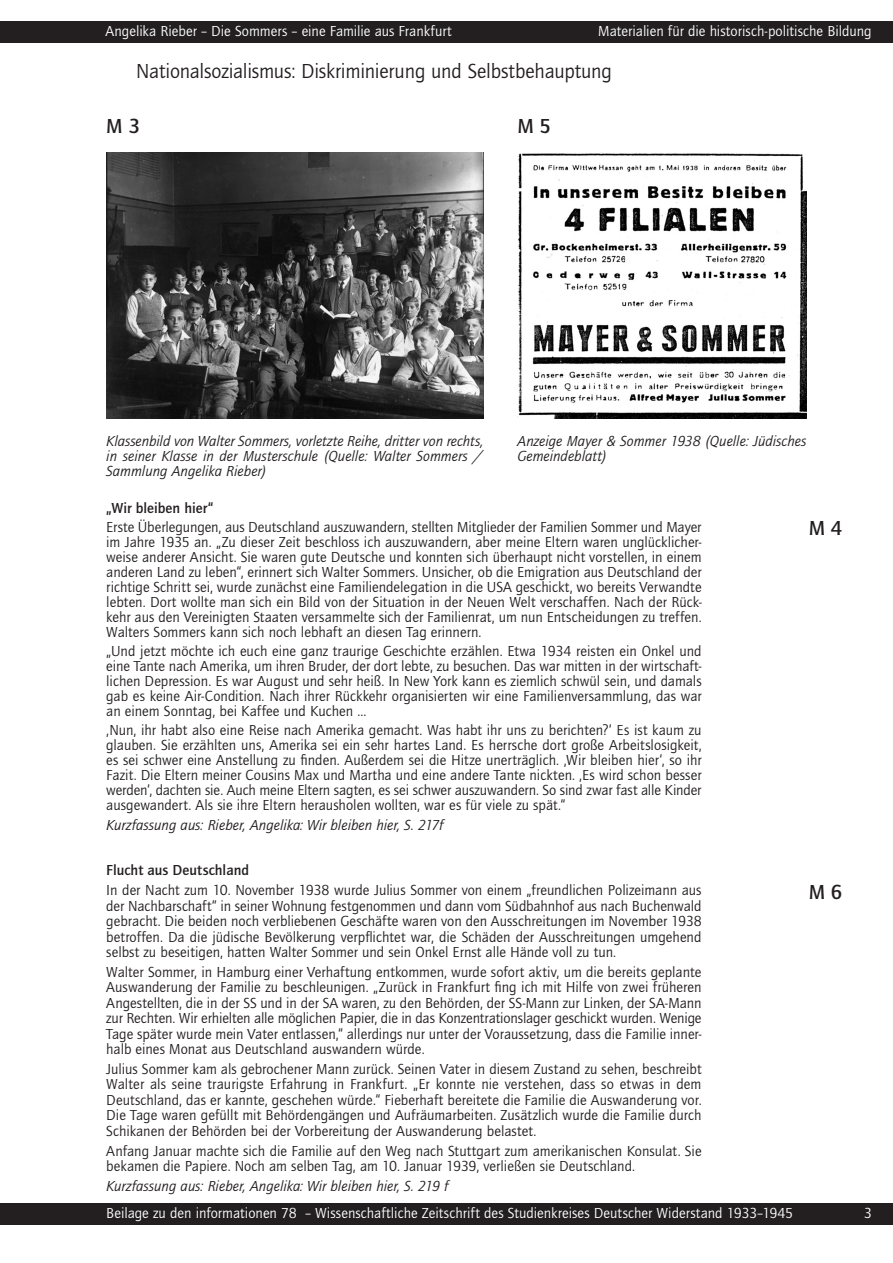
<style>
.page{position:relative;width:893px;height:1263px;background:#fff}
.page>*{position:absolute;margin:0;border:0;box-sizing:border-box;transform-origin:0 0}
.t1{font:21px "Quay Sans ITC Std";letter-spacing:-.01em;color:#231f20}
.t2{font:500 21px "Quay Sans ITC Std";color:#231f20}
.t3{font:15px/15px "Quay Sans ITC Std";color:#231f20;text-align:justify}
.t4{font:italic 15px/15px "Quay Sans ITC Std";color:#231f20}
.t5{font:15px "Quay Sans ITC Std";color:#fff}
.t6{font:500 15px "Quay Sans ITC Std";letter-spacing:.005em;color:#231f20}
</style>
<div class="page">
<div style="left:0;top:21px;width:893px;height:22px;background:#231f20"></div>
<div style="left:0;top:1203px;width:893px;height:22px;background:#231f20"></div>
<img style="left:106px;top:152px;width:377px;height:267px">
<img style="left:517px;top:152px;width:290px;height:266px">
<p class="t5" style="left:105px;top:25px;width:348px">Angelika Rieber – Die Sommers – eine Familie aus Frankfurt</p>
<p class="t5" style="left:598px;top:25px;width:275px">Materialien für die historisch-politische Bildung</p>
<h1 class="t1" style="left:136px;top:63px;width:477px">Nationalsozialismus: Diskriminierung und Selbstbehauptung</h1>
<h1 class="t2" style="left:106px;top:118px;width:35px">M 3</h1>
<h1 class="t2" style="left:517px;top:118px;width:35px">M 5</h1>
<p class="t4" style="left:106px;top:435px;width:379px;text-align:justify">Klassenbild von Walter Sommers, vorletzte Reihe, dritter von rechts, in seiner Klasse in der Musterschule (Quelle: Walter Sommers / Sammlung Angelika Rieber)</p>
<p class="t4" style="left:517px;top:435px;width:291px">Anzeige Mayer &amp; Sommer 1938 (Quelle: Jüdisches<br>Gemeindeblatt)</p>
<p class="t6" style="left:106px;top:502px;width:108px">„Wir bleiben hier“</p>
<p class="t3" style="left:106px;top:520px;width:597px">Erste Überlegungen, aus Deutschland auszuwandern, stellten Mitglieder der Familien Sommer und Mayer im Jahre 1935 an. „Zu dieser Zeit beschloss ich auszuwandern, aber meine Eltern waren unglücklicher&shy;weise anderer Ansicht. Sie waren gute Deutsche und konnten sich überhaupt nicht vorstellen, in einem anderen Land zu leben“, erinnert sich Walter Sommers. Unsicher, ob die Emigration aus Deutschland der richtige Schritt sei, wurde zunächst eine Familiendelegation in die USA geschickt, wo bereits Verwandte lebten. Dort wollte man sich ein Bild von der Situation in der Neuen Welt verschaffen. Nach der Rück&shy;kehr aus den Vereinigten Staaten versammelte sich der Familienrat, um nun Entscheidungen zu treffen.<br>Walters Sommers kann sich noch lebhaft an diesen Tag erinnern.</p>
<p class="t3" style="left:106px;top:645px;width:597px">„Und jetzt möchte ich euch eine ganz traurige Geschichte erzählen. Etwa 1934 reisten ein Onkel und eine Tante nach Amerika, um ihren Bruder, der dort lebte, zu besuchen. Das war mitten in der wirtschaft&shy;lichen Depression. Es war August und sehr heiß. In New York kann es ziemlich schwül sein, und damals gab es keine Air-Condition. Nach ihrer Rückkehr organisierten wir eine Familienversammlung, das war an einem Sonntag, bei Kaffee und Kuchen ...</p>
<p class="t3" style="left:106px;top:724px;width:597px">‚Nun, ihr habt also eine Reise nach Amerika gemacht. Was habt ihr uns zu berichten?‘ Es ist kaum zu glauben. Sie erzählten uns, Amerika sei ein sehr hartes Land. Es herrsche dort große Arbeitslosigkeit, es sei schwer eine Anstellung zu finden. Außerdem sei die Hitze unerträglich. ‚Wir bleiben hier‘, so ihr Fazit. Die Eltern meiner Cousins Max und Martha und eine andere Tante nickten. ‚Es wird schon besser werden‘, dachten sie. Auch meine Eltern sagten, es sei schwer auszuwandern. So sind zwar fast alle Kinder ausgewandert. Als sie ihre Eltern herausholen wollten, war es für viele zu spät.“</p>
<p class="t4" style="left:106px;top:818px;width:339px">Kurzfassung aus: Rieber, Angelika: Wir bleiben hier, S. 217f</p>
<p class="t6" style="left:106px;top:865px;width:144px">Flucht aus Deutschland</p>
<p class="t3" style="left:106px;top:883px;width:597px;line-height:15.5px">In der Nacht zum 10. November 1938 wurde Julius Sommer von einem „freundlichen Polizeimann aus der Nachbarschaft“ in seiner Wohnung festgenommen und dann vom Südbahnhof aus nach Buchenwald gebracht. Die beiden noch verbliebenen Geschäfte waren von den Ausschreitungen im November 1938 betroffen. Da die jüdische Bevölkerung verpflichtet war, die Schäden der Ausschreitungen umgehend selbst zu beseitigen, hatten Walter Sommer und sein Onkel Ernst alle Hände voll zu tun.</p>
<p class="t3" style="left:106px;top:965px;width:597px;line-height:15.5px">Walter Sommer, in Hamburg einer Verhaftung entkommen, wurde sofort aktiv, um die bereits geplante Auswanderung der Familie zu beschleunigen. „Zurück in Frankfurt fing ich mit Hilfe von zwei früheren Angestellten, die in der SS und in der SA waren, zu den Behörden, der SS-Mann zur Linken, der SA-Mann zur Rechten. Wir erhielten alle möglichen Papier, die in das Konzentrationslager geschickt wurden. Wenige Tage später wurde mein Vater entlassen,“ allerdings nur unter der Voraussetzung, dass die Familie inner&shy;halb eines Monat aus Deutschland auswandern würde.</p>
<p class="t3" style="left:106px;top:1062px;width:597px;line-height:15.5px">Julius Sommer kam als gebrochener Mann zurück. Seinen Vater in diesem Zustand zu sehen, beschreibt Walter als seine traurigste Erfahrung in Frankfurt. „Er konnte nie verstehen, dass so etwas in dem Deutschland, das er kannte, geschehen würde.“ Fieberhaft bereitete die Familie die Auswanderung vor.<br>Die Tage waren gefüllt mit Behördengängen und Aufräumarbeiten. Zusätzlich wurde die Familie durch Schikanen der Behörden bei der Vorbereitung der Auswanderung belastet.</p>
<p class="t3" style="left:106px;top:1144px;width:597px;line-height:15.5px">Anfang Januar machte sich die Familie auf den Weg nach Stuttgart zum amerikanischen Konsulat. Sie bekamen die Papiere. Noch am selben Tag, am 10. Januar 1939, verließen sie Deutschland.</p>
<p class="t4" style="left:106px;top:1179px;width:343px">Kurzfassung aus: Rieber, Angelika: Wir bleiben hier, S. 219 f</p>
<h1 class="t2" style="left:809px;top:520px;width:35px">M 4</h1>
<h1 class="t2" style="left:809px;top:883px;width:35px">M 6</h1>
<p class="t5" style="left:106px;top:1207px;width:688px">Beilage zu den informationen 78 – Wissenschaftliche Zeitschrift des Studienkreises Deutscher Widerstand 1933–1945</p>
<p class="t5" style="left:864px;top:1207px;width:9px">3</p>
</div>
